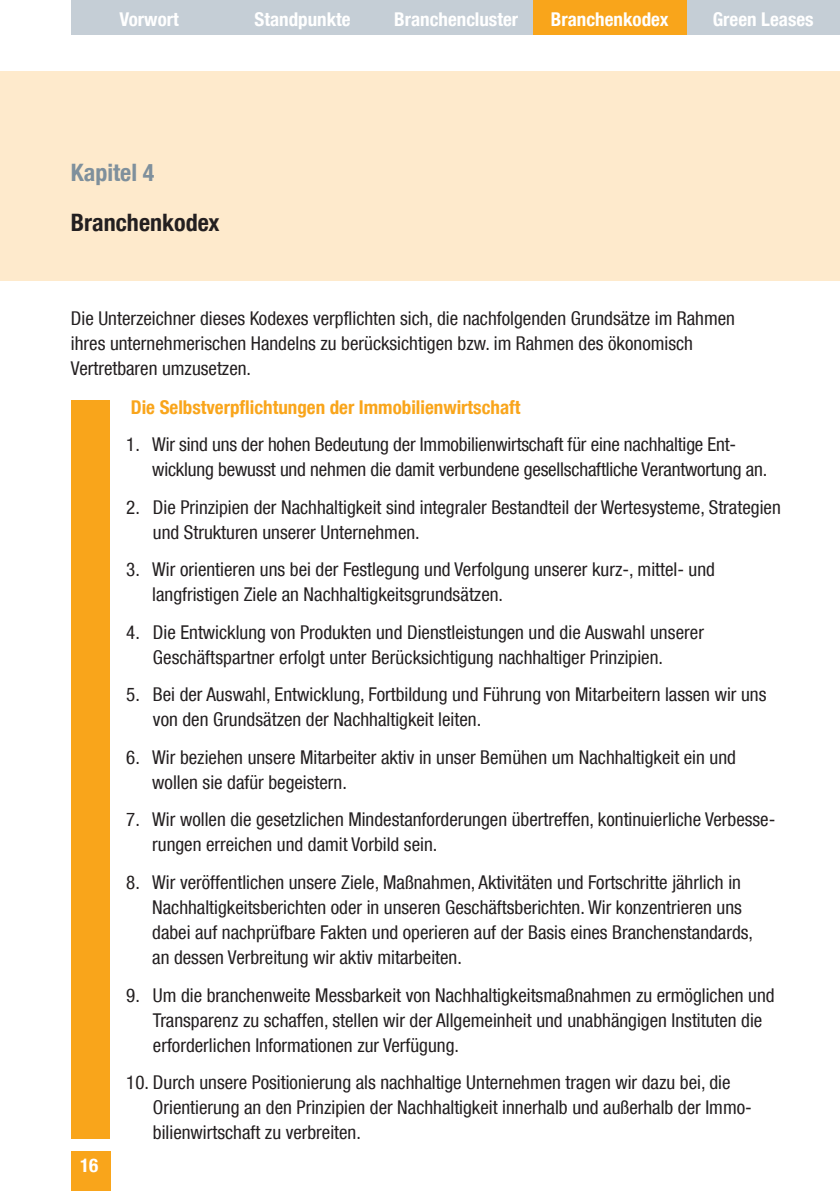
<style>
.page{position:relative;width:840px;height:1191px;background:#fff}
.page>*{position:absolute;margin:0;border:0;box-sizing:border-box;transform-origin:0 0}
.t1{font:700 condensed 24px "Helvetica Neue LT Com";color:#231f20}
.t2{font:700 condensed 24px "Helvetica Neue LT Com";color:#7f909c}
.t3{font:condensed 19px/25px "Helvetica Neue LT Com";color:#231f20}
.t4{font:700 condensed 19px "Helvetica Neue LT Com";color:#fff}
.t5{font:700 condensed 19px "Helvetica Neue LT Com";color:#f9a51b}
</style>
<div class="page">
<div style="left:71px;top:400px;width:39px;height:739px;background:#f9a51b"></div>
<div style="left:0;top:71px;width:839px;height:210px;background:#feeacc"></div>
<div style="left:71px;top:1151px;width:40px;height:40px;background:#f9a51b"></div>
<div style="left:72px;top:0;width:154px;height:34px;background:#c5ced6"></div>
<div style="left:226px;top:0;width:153px;height:34px;background:#c5ced6"></div>
<div style="left:379px;top:0;width:153px;height:34px;background:#c5ced6"></div>
<div style="left:686px;top:0;width:153px;height:34px;background:#c5ced6"></div>
<div style="left:532px;top:0;width:154px;height:34px;background:#f9a51b"></div>
<p class="t4" style="left:119px;top:8px;width:61px">Vorwort</p>
<p class="t4" style="left:254px;top:8px;width:98px">Standpunkte</p>
<p class="t4" style="left:394px;top:8px;width:125px">Branchencluster</p>
<p class="t4" style="left:550px;top:8px;width:119px">Branchenkodex</p>
<p class="t4" style="left:712px;top:8px;width:102px">Green Leases</p>
<p class="t2" style="left:71px;top:158px;width:85px">Kapitel 4</p>
<p class="t1" style="left:71px;top:208px;width:150px">Branchenkodex</p>
<p class="t3" style="left:71px;top:306px;width:665px">Die Unterzeichner dieses Kodexes verpflichten sich, die nachfolgenden Grundsätze im Rahmen ihres unternehmerischen Handelns zu berücksichtigen bzw. im Rahmen des ökonomisch<br>Vertretbaren umzusetzen.</p>
<p class="t5" style="left:131px;top:395px;width:391px">Die Selbstverpflichtungen der Immobilienwirtschaft</p>
<p class="t3" style="left:152px;top:432px;width:616px;text-indent:-26px">1. Wir sind uns der hohen Bedeutung der Immobilienwirtschaft für eine nachhaltige Ent&shy;wicklung bewusst und nehmen die damit verbundene gesellschaftliche Verantwortung an.</p>
<p class="t3" style="left:153px;top:494px;width:629px;text-indent:-27px">2. Die Prinzipien der Nachhaltigkeit sind integraler Bestandteil der Wertesysteme, Strategien und Strukturen unserer Unternehmen.</p>
<p class="t3" style="left:152px;top:557px;width:564px;text-indent:-26px">3. Wir orientieren uns bei der Festlegung und Verfolgung unserer kurz-, mittel- und langfristigen Ziele an Nachhaltigkeitsgrundsätzen.</p>
<p class="t3" style="left:153px;top:619px;width:552px;text-indent:-27px">4. Die Entwicklung von Produkten und Dienstleistungen und die Auswahl unserer<br>Geschäftspartner erfolgt unter Berücksichtigung nachhaltiger Prinzipien.</p>
<p class="t3" style="left:153px;top:682px;width:614px;text-indent:-27px">5. Bei der Auswahl, Entwicklung, Fortbildung und Führung von Mitarbeitern lassen wir uns von den Grundsätzen der Nachhaltigkeit leiten.</p>
<p class="t3" style="left:152px;top:744px;width:585px;text-indent:-26px">6. Wir beziehen unsere Mitarbeiter aktiv in unser Bemühen um Nachhaltigkeit ein und wollen sie dafür begeistern.</p>
<p class="t3" style="left:152px;top:807px;width:624px;text-indent:-26px">7. Wir wollen die gesetzlichen Mindestanforderungen übertreffen, kontinuierliche Verbesse&shy;rungen erreichen und damit Vorbild sein.</p>
<p class="t3" style="left:152px;top:869px;width:602px;text-indent:-26px">8. Wir veröffentlichen unsere Ziele, Maßnahmen, Aktivitäten und Fortschritte jährlich in Nachhaltigkeitsberichten oder in unseren Geschäftsberichten. Wir konzentrieren uns dabei auf nachprüfbare Fakten und operieren auf der Basis eines Branchenstandards, an dessen Verbreitung wir aktiv mitarbeiten.</p>
<p class="t3" style="left:153px;top:982px;width:623px;text-indent:-27px">9. Um die branchenweite Messbarkeit von Nachhaltigkeitsmaßnahmen zu ermöglichen und<br>Transparenz zu schaffen, stellen wir der Allgemeinheit und unabhängigen Instituten die erforderlichen Informationen zur Verfügung.</p>
<p class="t3" style="left:153px;top:1069px;width:598px;text-indent:-27px">10. Durch unsere Positionierung als nachhaltige Unternehmen tragen wir dazu bei, die<br>Orientierung an den Prinzipien der Nachhaltigkeit innerhalb und außerhalb der Immo&shy;bilienwirtschaft zu verbreiten.</p>
<p class="t4" style="left:80px;top:1153px;width:20px">16</p>
</div>
